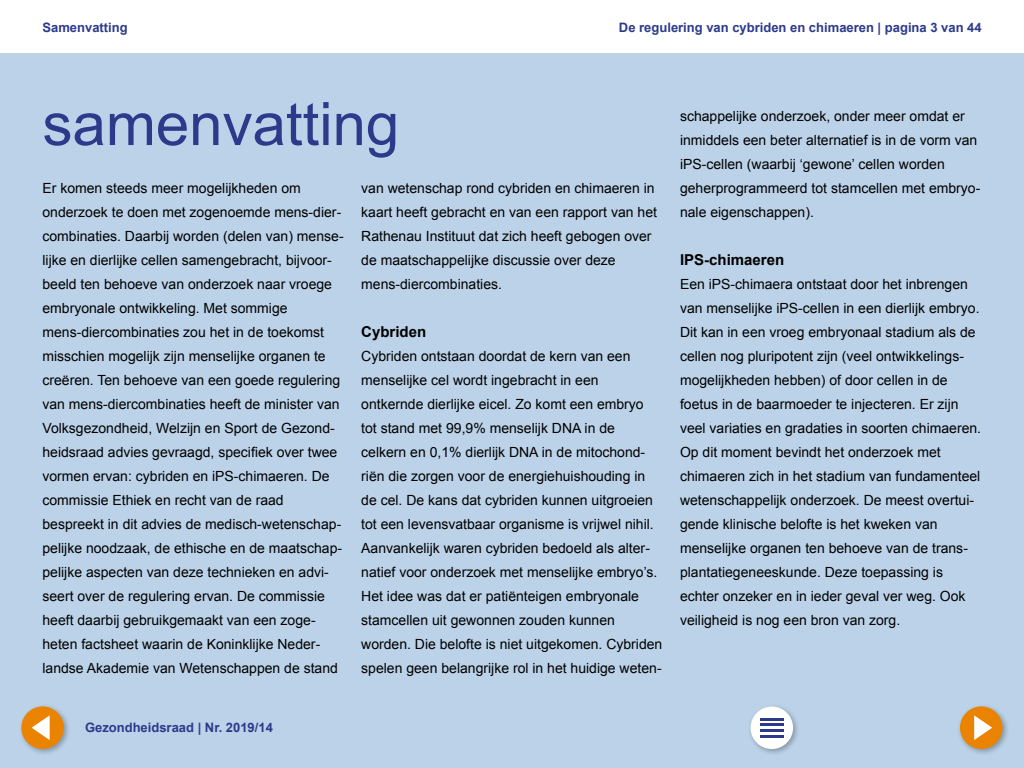
<style>
.page{position:relative;width:1024px;height:768px;background:#fff}
.page>*{position:absolute;margin:0;border:0;box-sizing:border-box;transform-origin:0 0}
.Hoofdstuk_Titel_Same{font:60px "Arial";color:#2d3a8c}
.Kop_Vet_Samenvatting{font:700 15px "Arial";color:#000}
.Plat_z_ruimte{font:14px/24px "Arial";color:#000}
.t1{font:700 13px "Arial";color:#2d3a8c}
</style>
<div class="page">
<div style="left:0;top:54px;width:1024px;height:714px;background:#bbd2e8"></div>
<div style="left:18px;top:703px;width:53px;height:53px;background:#000;opacity:.3"></div>
<div style="left:21px;top:706px;width:43px;height:43px;background:#e98300;border-radius:50%"></div>
<svg style="left:32px;top:715px;width:18px;height:25px"></svg>
<div style="left:747px;top:703px;width:53px;height:53px;background:#000;opacity:.3"></div>
<div style="left:751px;top:707px;width:42px;height:42px;background:#fff;border-radius:50%"></div>
<hr style="left:760px;top:718px;width:24px;height:2px;background:#2d3a8c">
<hr style="left:760px;top:724px;width:24px;height:2px;background:#2d3a8c">
<hr style="left:760px;top:730px;width:24px;height:2px;background:#2d3a8c">
<hr style="left:760px;top:735px;width:24px;height:2px;background:#2d3a8c">
<div style="left:957px;top:703px;width:53px;height:53px;background:#000;opacity:.3"></div>
<div style="left:960px;top:706px;width:43px;height:43px;background:#e98300;border-radius:50%"></div>
<svg style="left:974px;top:715px;width:18px;height:25px"></svg>
<p class="t1" style="left:43px;top:19px;width:87px">Samenvatting</p>
<p class="t1" style="left:619px;top:19px;width:364px">De regulering van cybriden en chimaeren | pagina 3 van 44</p>
<p class="Hoofdstuk_Titel_Same" style="left:43px;top:85px;width:358px">samenvatting</p>
<p class="Plat_z_ruimte" style="left:43px;top:176px;width:303px">Er komen steeds meer mogelijkheden om onderzoek te doen met zogenoemde mens-dier&shy;combinaties. Daarbij worden (delen van) mense&shy;lijke en dierlijke cellen samengebracht, bijvoor&shy;beeld ten behoeve van onderzoek naar vroege embryonale ontwikkeling. Met sommige mens-diercombinaties zou het in de toekomst misschien mogelijk zijn menselijke organen te creëren. Ten behoeve van een goede regulering van mens-diercombinaties heeft de minister van Volksgezondheid, Welzijn en Sport de Gezond&shy;heidsraad advies gevraagd, specifiek over twee vormen ervan: cybriden en iPS-chimaeren. De commissie Ethiek en recht van de raad bespreekt in dit advies de medisch-wetenschap&shy;pelijke noodzaak, de ethische en de maatschap&shy;pelijke aspecten van deze technieken en advi&shy;seert over de regulering ervan. De commissie heeft daarbij gebruikgemaakt van een zoge&shy;heten factsheet waarin de Koninklijke Neder&shy;landse Akademie van Wetenschappen de stand</p>
<p class="Plat_z_ruimte" style="left:361px;top:176px;width:297px">van wetenschap rond cybriden en chimaeren in kaart heeft gebracht en van een rapport van het Rathenau Instituut dat zich heeft gebogen over de maatschappelijke discussie over deze mens-diercombinaties.</p>
<h2 class="Kop_Vet_Samenvatting" style="left:361px;top:322px;width:67px">Cybriden</h2>
<p class="Plat_z_ruimte" style="left:361px;top:344px;width:303px">Cybriden ontstaan doordat de kern van een menselijke cel wordt ingebracht in een ontkernde dierlijke eicel. Zo komt een embryo tot stand met 99,9% menselijk DNA in de celkern en 0,1% dierlijk DNA in de mitochond&shy;riën die zorgen voor de energiehuishouding in de cel. De kans dat cybriden kunnen uitgroeien tot een levensvatbaar organisme is vrijwel nihil.<br>Aanvankelijk waren cybriden bedoeld als alter&shy;natief voor onderzoek met menselijke embryo’s.<br>Het idee was dat er patiënteigen embryonale stamcellen uit gewonnen zouden kunnen worden. Die belofte is niet uitgekomen. Cybriden spelen geen belangrijke rol in het huidige weten-</p>
<p class="Plat_z_ruimte" style="left:680px;top:104px;width:302px">schappelijke onderzoek, onder meer omdat er inmiddels een beter alternatief is in de vorm van iPS-cellen (waarbij ‘gewone’ cellen worden geherprogrammeerd tot stamcellen met embryo&shy;nale eigenschappen).</p>
<h2 class="Kop_Vet_Samenvatting" style="left:680px;top:250px;width:106px">IPS-chimaeren</h2>
<p class="Plat_z_ruimte" style="left:680px;top:272px;width:303px">Een iPS-chimaera ontstaat door het inbrengen van menselijke iPS-cellen in een dierlijk embryo.<br>Dit kan in een vroeg embryonaal stadium als de cellen nog pluripotent zijn (veel ontwikkelings&shy;mogelijkheden hebben) of door cellen in de foetus in de baarmoeder te injecteren. Er zijn veel variaties en gradaties in soorten chimaeren.<br>Op dit moment bevindt het onderzoek met chimaeren zich in het stadium van fundamenteel wetenschappelijk onderzoek. De meest overtui&shy;gende klinische belofte is het kweken van menselijke organen ten behoeve van de trans&shy;plantatiegeneeskunde. Deze toepassing is echter onzeker en in ieder geval ver weg. Ook veiligheid is nog een bron van zorg.</p>
<p class="t1" style="left:85px;top:719px;width:189px">Gezondheidsraad | Nr. 2019/14</p>
</div>
